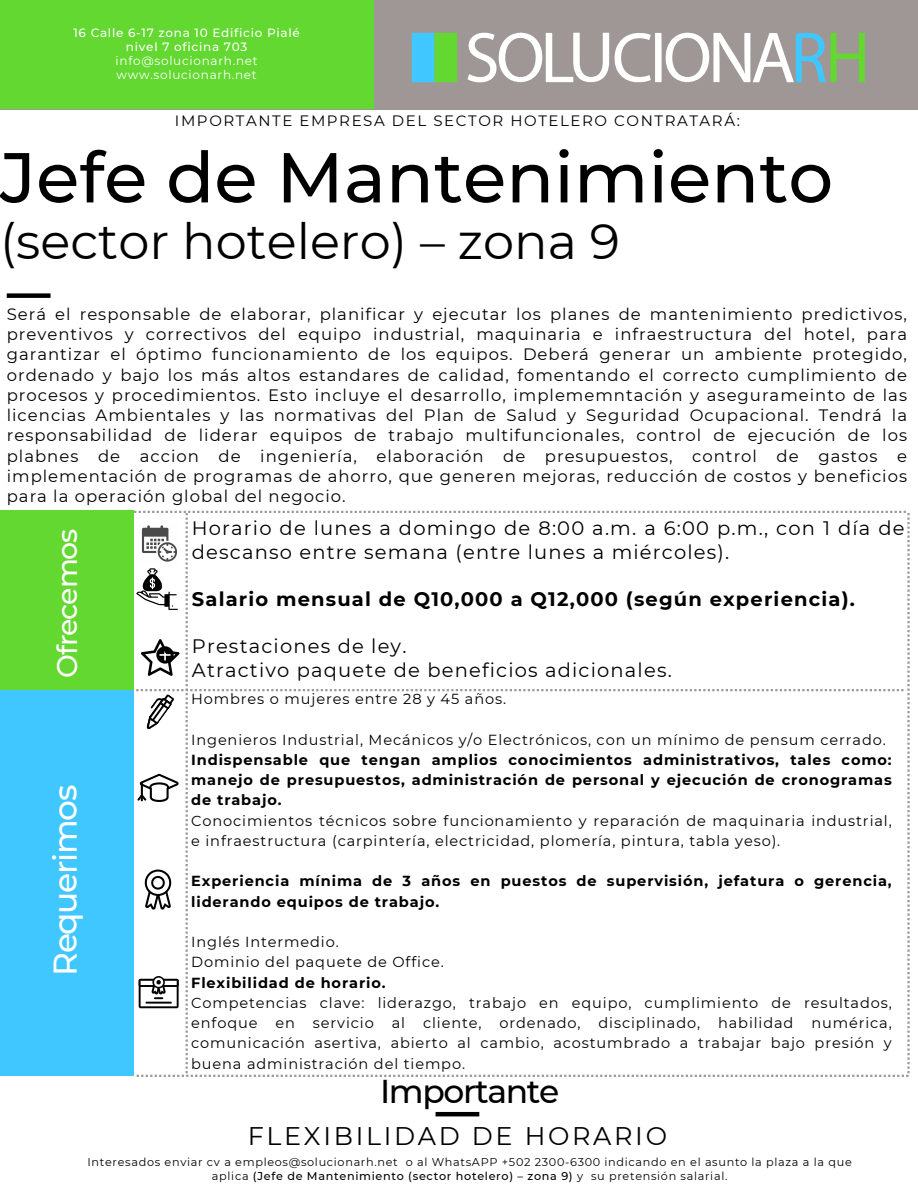
<style>
.page{position:relative;width:918px;height:1188px;background:#fff}
.page>*{position:absolute;margin:0;border:0;box-sizing:border-box;transform-origin:0 0}
.t1{font:500 70.5px "Montserrat";color:#000}
.t2{font:49.5px "Montserrat";color:#000}
.t3{font:500 33px "Montserrat";letter-spacing:-.04em;color:#000}
.t4{font:500 32.85px "Montserrat";letter-spacing:-.04em;color:#fefefe}
.t5{font:500 28.35px "Montserrat";letter-spacing:-.04em;color:#fefefe}
.t6{font:25.5px "Montserrat";letter-spacing:.105em;color:#000}
.t7{font:19.5px/23.7px "Montserrat";letter-spacing:.06em;color:#000}
.t8{font:700 19.5px "Montserrat";letter-spacing:.06em;color:#000}
.t9{font:16.5px/20.2px "Montserrat";letter-spacing:.06em;color:#000;text-align:justify}
.t10{font:15px "Montserrat";letter-spacing:.105em;color:#000}
.t11{font:14.55px/20.2px "Montserrat";letter-spacing:.06em;color:#000}
.t12{font:700 14.55px/20.2px "Montserrat";letter-spacing:.06em;color:#000;text-align:justify}
.t13{font:500 12px/14px "Montserrat";letter-spacing:.06em;color:#fff;text-align:center}
.t14{font:12px "Montserrat";letter-spacing:.06em;color:#fff}
.t15{font:11.25px/14.1px "Montserrat";letter-spacing:.06em;color:#000}
.s1{font-weight:500}
</style>
<div class="page">
<div style="left:0;top:0;width:918px;height:109px;background:#9f9796"></div>
<div style="left:0;top:0;width:373px;height:109px;background:#62d830"></div>
<svg style="left:412px;top:33px;width:45px;height:49px;background:#52cf96"></svg>
<svg style="left:467px;top:33px;width:398px;height:49px"></svg>
<div style="left:1px;top:511px;width:133px;height:180px;background:#62d830"></div>
<hr style="left:436px;top:1112px;width:43px;height:4px;background:#000">
<div style="left:0;top:690px;width:134px;height:386px;background:#41c7ff"></div>
<div style="left:7px;top:293px;width:44px;height:5px;background:#000"></div>
<svg style="left:134px;top:511px;width:776px;height:566px"></svg>
<p class="t13" style="left:73px;top:25px;width:228px">16 Calle 6-17 zona 10 Edificio Pialé nivel 7 oficina 703</p>
<p class="t14" style="left:116px;top:53px;width:144px">info@solucionarh.net</p>
<p class="t14" style="left:117px;top:67px;width:142px">www.solucionarh.net</p>
<h6 class="t10" style="left:175px;top:112px;width:566px">IMPORTANTE EMPRESA DEL SECTOR HOTELERO CONTRATARÁ:</h6>
<p class="t1" style="left:0;top:134px;width:835px">Jefe de Mantenimiento</p>
<p class="t2" style="left:0;top:211px;width:621px">(sector hotelero) – zona 9</p>
<p class="t9" style="left:7px;top:304px;width:902px">Será el responsable de elaborar, planificar y ejecutar los planes de mantenimiento predictivos, preventivos y correctivos del equipo industrial, maquinaria e infraestructura del hotel, para garantizar el óptimo funcionamiento de los equipos. Deberá generar un ambiente protegido, ordenado y bajo los más altos estandares de calidad, fomentando el correcto cumplimiento de procesos y procedimientos. Esto incluye el desarrollo, implememntación y asegurameinto de las licencias Ambientales y las normativas del Plan de Salud y Seguridad Ocupacional. Tendrá la responsabilidad de liderar equipos de trabajo multifuncionales, control de ejecución de los plabnes de accion de ingeniería, elaboración de presupuestos, control de gastos e implementación de programas de ahorro, que generen mejoras, reducción de costos y beneficios para la operación global del negocio.</p>
<p class="t5" style="left:50px;top:678px;width:150px;rotate:-90deg">Ofrecemos</p>
<h3 class="t4" style="left:45px;top:976px;width:192px;rotate:-90deg">Requerimos</h3>
<p class="t7" style="left:192px;top:516px;width:714px">Horario de lunes a domingo de 8:00 a.m. a 6:00 p.m., con 1 día de descanso entre semana (entre lunes a miércoles).</p>
<p class="t8" style="left:192px;top:587px;width:665px">Salario mensual de Q10,000 a Q12,000 (según experiencia).</p>
<p class="t7" style="left:192px;top:634px;width:216px">Prestaciones de ley.</p>
<p class="t7" style="left:192px;top:658px;width:481px">Atractivo paquete de beneficios adicionales.</p>
<p class="t11" style="left:191px;top:689px;width:316px">Hombres o mujeres entre 28 y 45 años.</p>
<p class="t11" style="left:191px;top:729px;width:696px">Ingenieros Industrial, Mecánicos y/o Electrónicos, con un mínimo de pensum cerrado.</p>
<p class="t12" style="left:191px;top:750px;width:702px">Indispensable que tengan amplios conocimientos administrativos, tales como: manejo de presupuestos, administración de personal y ejecución de cronogramas de trabajo.</p>
<p class="t11" style="left:191px;top:810px;width:702px">Conocimientos técnicos sobre funcionamiento y reparación de maquinaria industrial, e infraestructura (carpintería, electricidad, plomería, pintura, tabla yeso).</p>
<p class="t12" style="left:191px;top:871px;width:702px">Experiencia mínima de 3 años en puestos de supervisión, jefatura o gerencia, liderando equipos de trabajo.</p>
<p class="t11" style="left:191px;top:932px;width:149px">Inglés Intermedio.</p>
<p class="t11" style="left:191px;top:952px;width:254px">Dominio del paquete de Office.</p>
<p class="t12" style="left:191px;top:972px;width:196px">Flexibilidad de horario.</p>
<p class="t11" style="left:191px;top:993px;width:702px;text-align:justify">Competencias clave: liderazgo, trabajo en equipo, cumplimiento de resultados, enfoque en servicio al cliente, ordenado, disciplinado, habilidad numérica, comunicación asertiva, abierto al cambio, acostumbrado a trabajar bajo presión y buena administración del tiempo.</p>
<p class="t3" style="left:380px;top:1071px;width:181px">Importante</p>
<h4 class="t6" style="left:248px;top:1121px;width:421px">FLEXIBILIDAD DE HORARIO</h4>
<h1 class="t15" style="left:212px;top:1155px;width:641px;text-indent:-124px">Interesados enviar cv a empleos@solucionarh.net o al WhatsAPP +502 2300-6300 indicando en el asunto la plaza a la que aplica <span class="s1">(Jefe de Mantenimiento (sector hotelero) – zona 9)</span> y</h1>
<h2 class="t15" style="left:591px;top:1169px;width:138px">su pretensión salarial.</h2>
</div>
